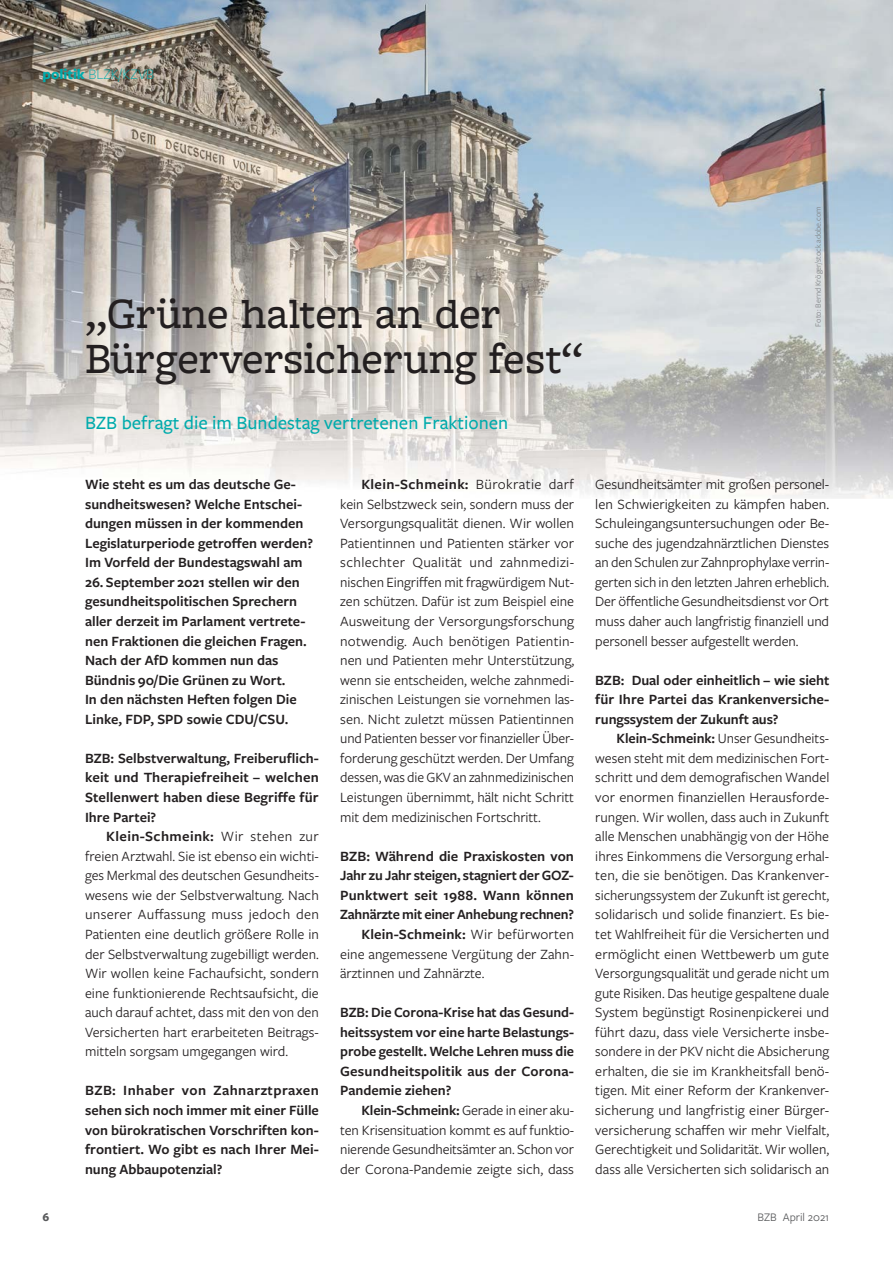
<style>
.page{position:relative;width:893px;height:1263px;background:#fff}
.page>*{position:absolute;margin:0;border:0;box-sizing:border-box;transform-origin:0 0}
.t1{font:500 45px/45px "Freight Macro Pro";color:#231f20}
.t2{font:500 19.5px "Freight Sans Pro";color:#00abac}
.t3{font:300 15px "Freight Sans Pro";color:#00abac}
.t4{font:14.7px/19.5px "Freight Sans Pro";color:#231f20;text-align:justify}
.t5{font:600 14.7px/19.5px "Freight Sans Pro";color:#231f20;text-align:justify}
.t6{font:12px "Freight Sans Pro";color:#58595b}
.t7{font:700 12px "Freight Sans Pro";color:#58595b}
.t8{font:8.25px "Freight Sans Pro";color:#808285}
.s1{font-weight:700}
.s2{font-weight:600}
.s3{font-weight:400}
</style>
<div class="page">
<img style="left:0;top:0;width:893px;height:499px">
<p class="t3" style="left:43px;top:68px;width:113px"><span class="s1">politik</span> BLZK/KZVB</p>
<h1 class="t1" style="left:85px;top:296px;width:500px">„Grüne halten an der<br>Bürgerversicherung fest“</h1>
<h2 class="t2" style="left:85px;top:415px;width:425px">BZB befragt die im Bundestag vertretenen Fraktionen</h2>
<p class="t8" style="left:815px;top:326px;width:121px;rotate:-90deg">Foto: Bernd Kröger/stock.adobe.com</p>
<p class="t5" style="left:85px;top:476px;width:230px;text-align:left">Wie steht es um das deutsche Ge&shy;sundheitswesen? Welche Entschei&shy;dungen müssen in der kommenden Legislaturperiode getroffen werden?<br>Im Vorfeld der Bundestagswahl am</p>
<p class="t5" style="left:85px;top:574px;width:223px;text-align:left">26. September 2021 stellen wir den gesundheitspolitischen Sprechern aller derzeit im Parlament vertrete&shy;nen Fraktionen die gleichen Fragen.<br>Nach der AfD kommen nun das Bündnis 90/Die Grünen zu Wort.<br>In den nächsten Heften folgen Die Linke, FDP, SPD sowie CDU/CSU.</p>
<p class="t5" style="left:85px;top:750px;width:235px">BZB: Selbstverwaltung, Freiberuflich&shy;keit und Therapiefreiheit – welchen Stellenwert haben diese Begriffe für Ihre Partei?</p>
<p class="t4" style="left:85px;top:828px;width:235px;text-indent:21px"><span class="s2">Klein-Schmeink:</span> Wir stehen zur freien Arztwahl. Sie ist ebenso ein wichti&shy;ges Merkmal des deutschen Gesundheits&shy;wesens wie der Selbstverwaltung. Nach unserer Auffassung muss jedoch den Patienten eine deutlich größere Rolle in der Selbstverwaltung zugebilligt werden.<br>Wir wollen keine Fachaufsicht, sondern eine funktionierende Rechtsaufsicht, die auch darauf achtet, dass mit den von den Ver sicherten hart erarbeiteten Beitrags&shy;mitteln sorgsam umgegangen wird.</p>
<p class="t5" style="left:85px;top:1082px;width:235px">BZB: Inhaber von Zahnarztpraxen sehen sich noch immer mit einer Fülle von bürokratischen Vorschriften kon&shy;frontiert. Wo gibt es nach Ihrer Mei&shy;nung Abbaupotenzial?</p>
<p class="t4" style="left:340px;top:476px;width:235px;text-indent:21px"><span class="s2">Klein-Schmeink:</span> Bürokratie darf kein Selbstzweck sein, sondern muss der Versorgungsqualität dienen. Wir wollen Patientinnen und Patienten stärker vor schlechter Qualität und zahnmedizi&shy;nischen Eingriffen mit fragwürdigem Nut&shy;zen schützen. Dafür ist zum Beispiel eine Ausweitung der Versorgungsforschung notwendig. Auch benötigen Patientin&shy;nen und Patienten mehr Unterstützung, wenn sie entscheiden, welche zahnmedi&shy;zinischen Leistungen sie vornehmen las&shy;sen. Nicht zuletzt müssen Patientinnen und Patienten besser vor finanzieller Über&shy;forderung geschützt werden. Der Umfang dessen, was die GKV an zahnmedizinischen Leistungen übernimmt, hält nicht Schritt mit dem medizinischen Fortschritt.</p>
<p class="t5" style="left:340px;top:848px;width:235px">BZB: Während die Praxiskosten von</p>
<p class="t5" style="left:340px;top:867px;width:235px">Jahr zu Jahr steigen, stagniert der GOZ-</p>
<p class="t5" style="left:340px;top:887px;width:235px">Punktwert seit 1988. Wann können</p>
<p class="t5" style="left:340px;top:906px;width:235px">Zahnärzte mit einer Anhebung rechnen?</p>
<p class="t5" style="left:361px;top:926px;width:214px">Klein-Schmeink: <span class="s3">Wir befürworten</span></p>
<p class="t4" style="left:340px;top:945px;width:235px">eine angemessene Vergütung der Zahn-</p>
<p class="t4" style="left:340px;top:965px;width:146px">ärztinnen und Zahnärzte.</p>
<p class="t5" style="left:340px;top:1004px;width:235px">BZB: Die Corona-Krise hat das Gesund&shy;heitssystem vor eine harte Belastungs&shy;probe gestellt. Welche Lehren muss die Gesundheitspolitik aus der Corona-Pandemie ziehen?</p>
<p class="t4" style="left:340px;top:1102px;width:235px;text-indent:21px"><span class="s2">Klein-Schmeink:</span> Gerade in einer aku&shy;ten Krisensituation kommt es auf funktio&shy;nierende Gesundheitsämter an. Schon vor der Corona-Pandemie zeigte sich, dass</p>
<p class="t4" style="left:595px;top:476px;width:235px">Gesundheitsämter mit großen personel&shy;len Schwierigkeiten zu kämpfen haben.<br>Schul eingangsuntersuchungen oder Be&shy;suche des jugendzahnärztlichen Dienstes an den Schulen zur Zahnprophylaxe verrin&shy;gerten sich in den letzten Jahren erheblich.<br>Der öffentliche Gesundheitsdienst vor Ort muss daher auch langfristig finanziell und personell besser aufgestellt werden.</p>
<p class="t5" style="left:595px;top:672px;width:236px">BZB: Dual oder einheitlich – wie sieht für Ihre Partei das Krankenversiche&shy;rungssystem der Zukunft aus?</p>
<p class="t4" style="left:595px;top:730px;width:236px;text-indent:21px"><span class="s2">Klein-Schmeink:</span> Unser Gesundheits&shy;wesen steht mit dem medizinischen Fort&shy;schritt und dem demografischen Wandel vor enormen finanziellen Herausforde&shy;rungen. Wir wollen, dass auch in Zukunft alle Menschen unabhängig von der Höhe ihres Einkommens die Versorgung erhal&shy;ten, die sie benötigen. Das Krankenver&shy;sicherungssystem der Zukunft ist gerecht, solidarisch und solide finanziert. Es bie&shy;tet Wahlfreiheit für die Versicherten und ermöglicht einen Wettbewerb um gute Versorgungsqualität und gerade nicht um gute Risiken. Das heutige gespaltene duale System begünstigt Rosinenpickerei und führt dazu, dass viele Versicherte insbe&shy;sondere in der PKV nicht die Ab sicherung erhalten, die sie im Krankheitsfall benö&shy;tigen. Mit einer Reform der Krankenver&shy;sicherung und langfristig einer Bürger&shy;versicherung schaffen wir mehr Vielfalt, Gerechtigkeit und Solidarität. Wir wollen, dass alle Versicherten sich solidarisch an</p>
<p class="t7" style="left:43px;top:1213px;width:8px">6</p>
<p class="t6" style="left:757px;top:1213px;width:73px">BZB April 2021</p>
</div>
